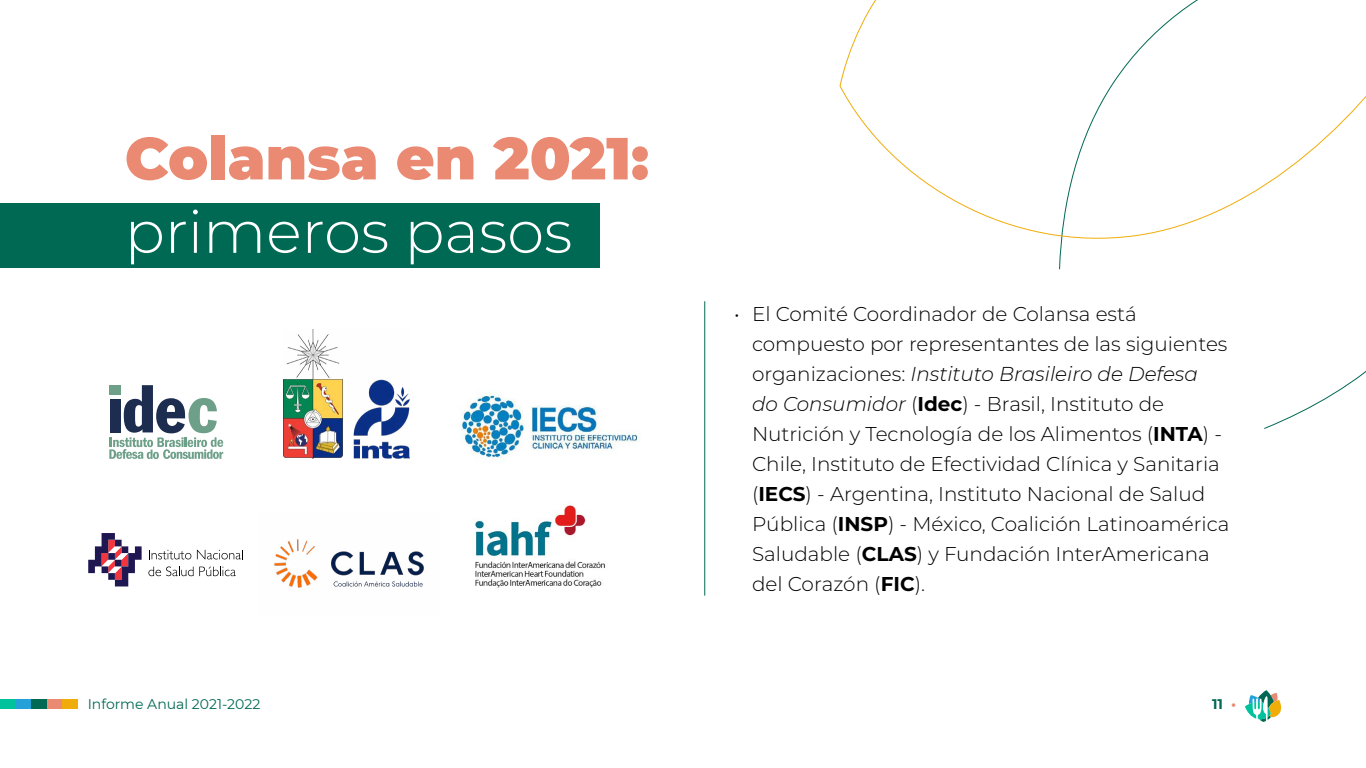
<style>
.page{position:relative;width:1366px;height:768px;background:#fff}
.page>*{position:absolute;margin:0;border:0;box-sizing:border-box;transform-origin:0 0}
.t1{font:900 59.3px "Montserrat";color:#eb8a73}
.t2{font:300 59.3px "Montserrat";color:#fff}
.t3{font:300 20px/30px "Montserrat";color:#000}
.t4{font:14px "Montserrat";color:#006954}
.t5{font:700 14px "Montserrat";color:#006954}
.s1{font-style:italic}
.s2{font-weight:700}
.s3{color:#eb8a73}
</style>
<div class="page">
<svg style="left:1245px;top:690px;width:37px;height:32px"></svg>
<div style="left:47px;top:699px;width:15px;height:10px;background:#eb8a73"></div>
<div style="left:16px;top:699px;width:15px;height:10px;background:#24a1d9"></div>
<div style="left:31px;top:699px;width:16px;height:10px;background:#006954"></div>
<div style="left:62px;top:699px;width:16px;height:10px;background:#f0ad0a"></div>
<div style="left:0;top:699px;width:16px;height:10px;background:#00c29c"></div>
<div style="left:0;top:203px;width:600px;height:65px;background:#006954"></div>
<img style="left:274px;top:539px;width:150px;height:49px">
<img style="left:283px;top:330px;width:127px;height:128px">
<img style="left:461px;top:392px;width:179px;height:68px">
<svg style="left:88px;top:533px;width:54px;height:53px"></svg>
<svg style="left:149px;top:550px;width:42px;height:9px"></svg>
<svg style="left:197px;top:550px;width:46px;height:9px"></svg>
<svg style="left:148px;top:567px;width:88px;height:9px"></svg>
<svg style="left:109px;top:385px;width:114px;height:74px"></svg>
<img style="left:474px;top:505px;width:131px;height:83px">
<hr style="left:704px;top:301px;width:1px;height:295px;background:#006954">
<svg style="left:839px;top:0;width:527px;height:253px"></svg>
<h1 class="t1" style="left:125px;top:114px;width:526px">Colansa en 2021:</h1>
<h1 class="t2" style="left:125px;top:192px;width:449px">primeros pasos</h1>
<p class="t3" style="left:752px;top:298px;width:479px;text-indent:-18px">• El Comité Coordinador de Colansa está compuesto por representantes de las siguientes organizaciones: <span class="s1">Instituto Brasileiro de Defesa<br>do Consumidor</span> (<span class="s2">Idec</span>) - Brasil, Instituto de Nutrición y Tecnología de los Alimentos (<span class="s2">INTA</span>) - Chile, Instituto de Efectividad Clínica y Sanitaria (<span class="s2">IECS</span>) - Argentina, Instituto Nacional de Salud Pública (<span class="s2">INSP</span>) - México, Coalición Latinoamérica Saludable (<span class="s2">CLAS</span>) y Fundación InterAmericana del Corazón (<span class="s2">FIC</span>).</p>
<p class="t4" style="left:88px;top:694px;width:174px">Informe Anual 2021-2022</p>
<p class="t5" style="left:1212px;top:694px;width:26px">11 <span class="s3">•</span></p>
</div>
